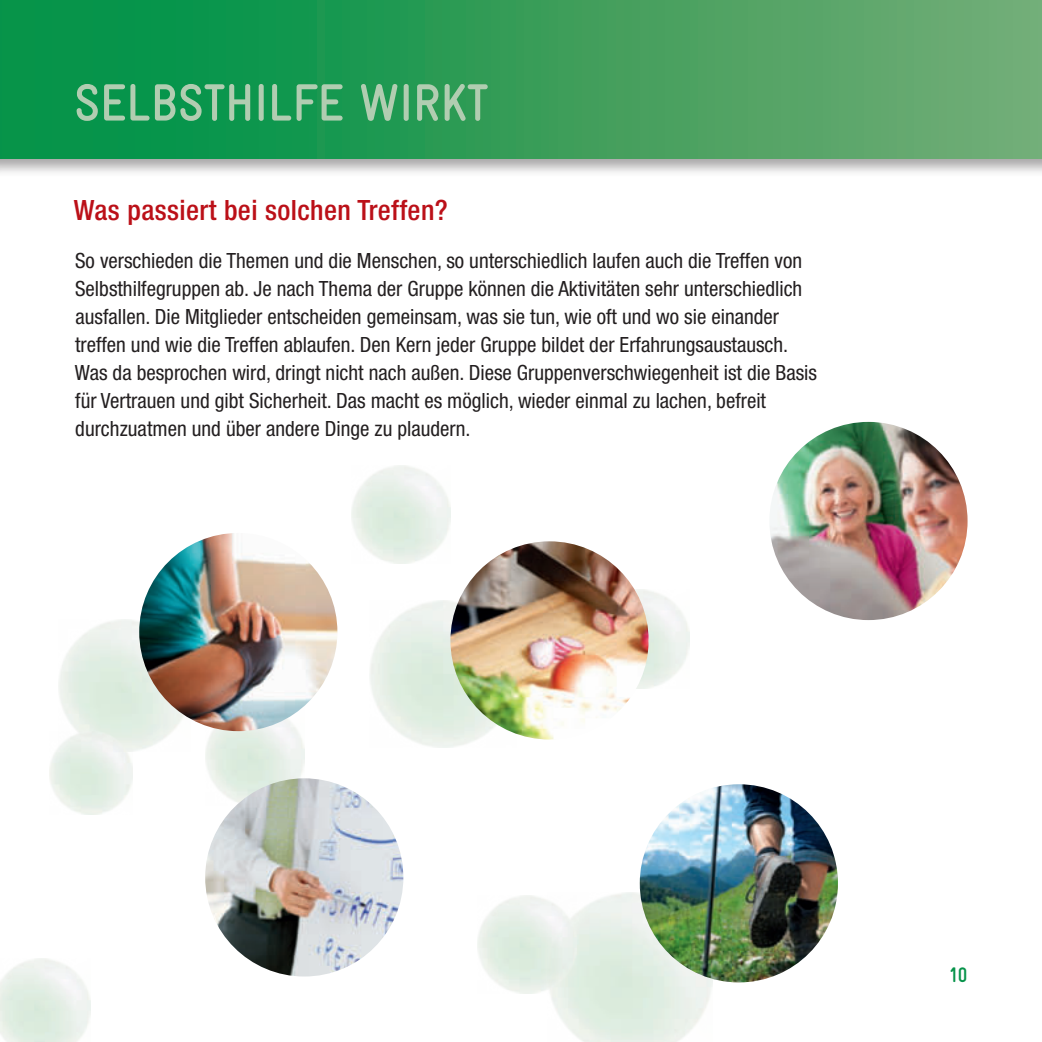
<style>
.page{position:relative;width:1042px;height:1042px;background:#fff}
.page>*{position:absolute;margin:0;border:0;box-sizing:border-box;transform-origin:0 0}
.t1{font:700 52.5px "Gravur Condensed";color:#b1cdb1}
.t2{font:500 condensed 28px "Helvetica Neue LT Pro";letter-spacing:.015em;color:#bb1018}
.t3{font:condensed 21px/28px "Helvetica Neue LT Pro";color:#231f20}
.t4{font:700 21px "Gravur Condensed";color:#06934a}
</style>
<div class="page">
<img style="left:648px;top:591px;width:41px;height:97px">
<div style="left:0;top:0;width:1042px;height:177px;background:#231f20;opacity:.4"></div>
<div style="left:0;top:0;width:1042px;height:159px;background:linear-gradient(to right,#009042,#74ac74)"></div>
<img style="left:139px;top:533px;width:198px;height:198px">
<img style="left:205px;top:778px;width:198px;height:198px">
<img style="left:640px;top:784px;width:198px;height:198px">
<img style="left:770px;top:422px;width:197px;height:198px">
<img style="left:450px;top:541px;width:198px;height:198px">
<h1 class="t1" style="left:74px;top:73px;width:415px">SELBSTHILFE WIRKT</h1>
<h2 class="t2" style="left:74px;top:193px;width:375px">Was passiert bei solchen Treffen?</h2>
<p class="t3" style="left:75px;top:247px;width:743px">So verschieden die Themen und die Menschen, so unterschiedlich laufen auch die Treffen von Selbsthilfegruppen ab. Je nach Thema der Gruppe können die Aktivitäten sehr unterschiedlich ausfallen. Die Mitglieder entscheiden gemeinsam, was sie tun, wie oft und wo sie einander treffen und wie die Treffen ablaufen. Den Kern jeder Gruppe bildet der Erfahrungsaustausch.<br>Was da besprochen wird, dringt nicht nach außen. Diese Gruppenverschwiegenheit ist die Basis für Vertrauen und gibt Sicherheit. Das macht es möglich, wieder einmal zu lachen, befreit durchzuatmen und über andere Dinge zu plaudern.</p>
<p class="t4" style="left:948px;top:963px;width:20px">10</p>
</div>
